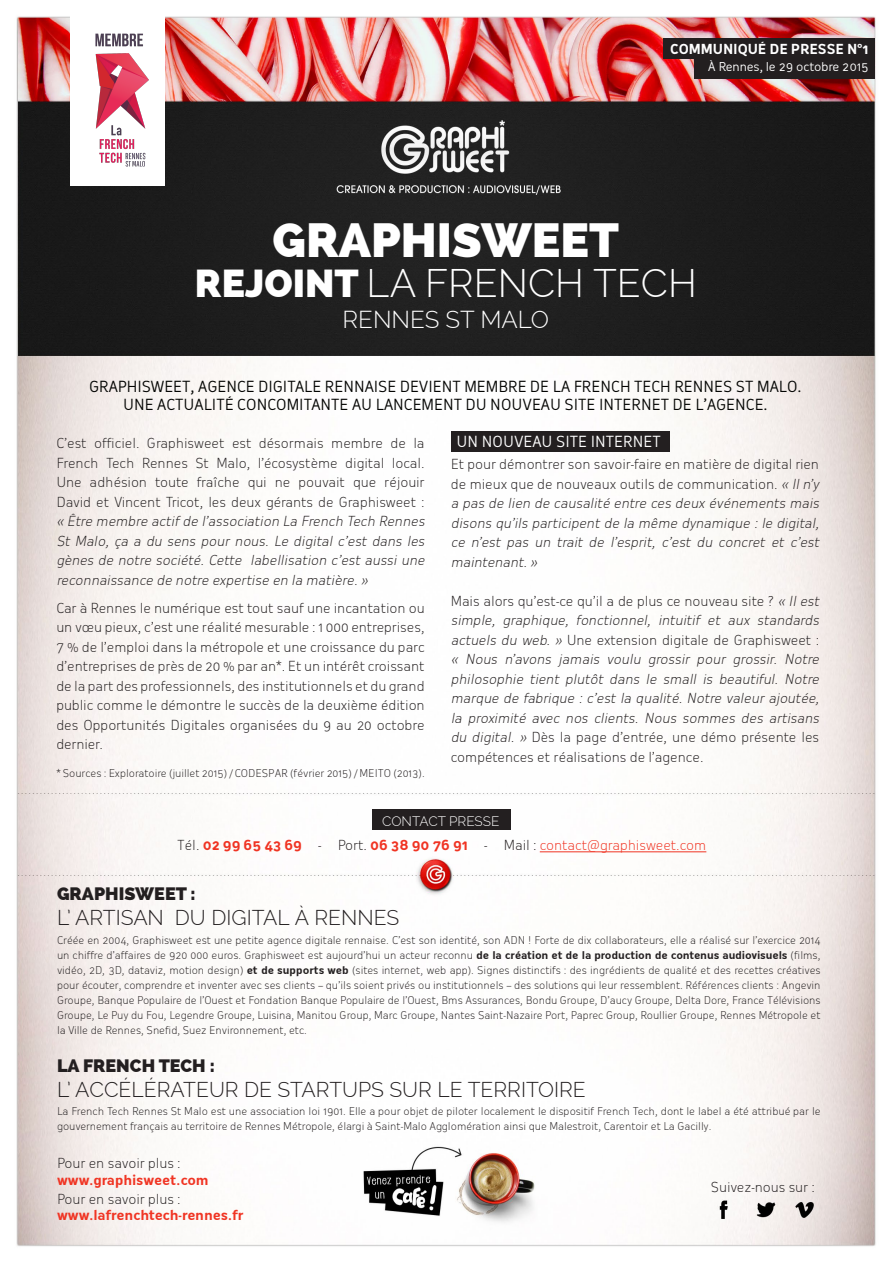
<style>
.page{position:relative;width:893px;height:1263px;background:#fff}
.page>*{position:absolute;margin:0;border:0;box-sizing:border-box;transform-origin:0 0}
.t1{font:800 48px "Raleway";color:#fff}
.t2{font:300 39px "Raleway";color:#fff}
.t3{font:300 24px "Raleway";color:#fff}
.t4{font:300 21px "Raleway";color:#231f20}
.t5{font:800 18px "Raleway";color:#231f20}
.t6{font:15px "Oceania";color:#040503}
.t7{font:15px "Oceania";color:#fff}
.t8{font:300 13.5px/19.5px "Oceania";letter-spacing:-.01em;color:#231f20}
.t9{font:italic 300 13.5px/19.5px "Oceania";color:#231f20}
.t10{font:300 13.5px "Oceania";letter-spacing:-.01em;color:#f03423}
.t11{font:700 13.5px "Oceania";letter-spacing:-.01em;color:#f03423}
.t12{font:700 13.5px "Oceania";color:#fff}
.t13{font:300 13.5px "Raleway";color:#fff}
.t14{font:12px "Oceania";letter-spacing:-.015em;color:#fff}
.t15{font:300 10.5px/15px "Oceania";letter-spacing:-.01em;color:#231f20;text-align:justify}
.s1{font-weight:800}
.s2{font-style:italic}
.s3{font-style:normal}
.s4{color:#231f20}
.s5{font-weight:700}
</style>
<div class="page">
<img style="left:16px;top:16px;width:860px;height:1230px">
<hr style="left:540px;top:851px;width:166px;height:1px;background:#f03423">
<div style="left:451px;top:431px;width:219px;height:21px;background:#231f20"></div>
<div style="left:372px;top:809px;width:139px;height:21px;background:#231f20"></div>
<div style="left:663px;top:38px;width:212px;height:21px;background:#231f20"></div>
<div style="left:694px;top:58px;width:181px;height:20px;background:#231f20"></div>
<div style="left:71px;top:1px;width:94px;height:185px;background:#fff"></div>
<img style="left:42px;top:20px;width:159px;height:159px">
<p class="t12" style="left:670px;top:41px;width:200px">COMMUNIQUÉ DE PRESSE N°1</p>
<p class="t14" style="left:708px;top:60px;width:162px">À Rennes, le 29 octobre 2015</p>
<p class="t1" style="left:272px;top:212px;width:348px">GRAPHISWEET</p>
<p class="t2" style="left:195px;top:260px;width:503px"><span class="s1">REJOINT</span> LA FRENCH TECH</p>
<p class="t3" style="left:342px;top:305px;width:208px">RENNES ST MALO</p>
<p class="t6" style="left:89px;top:377px;width:714px">GRAPHISWEET, AGENCE DIGITALE RENNAISE DEVIENT MEMBRE DE LA FRENCH TECH RENNES ST MALO.</p>
<p class="t6" style="left:123px;top:395px;width:646px">UNE ACTUALITÉ CONCOMITANTE AU LANCEMENT DU NOUVEAU SITE INTERNET DE L’AGENCE.</p>
<p class="t8" style="left:56px;top:433px;width:373px">C’est officiel. Graphisweet est désormais membre de la French Tech Rennes St Malo, l’écosystème digital local.<br>Une adhésion toute fraîche qui ne pouvait que réjouir David et Vincent Tricot, les deux gérants de Graphisweet : <span class="s2">« Être membre actifde l’association La French Tech Rennes St Malo, ça a du sens pour nous. Le digital c’est dans les gènes de notre société. Cette labellisation c’est aussi une reconnaissance de notre expertise en la matière.»</span></p>
<p class="t8" style="left:56px;top:598px;width:370px;text-align:justify">Car à Rennes le numérique est tout sauf une incantation ou un vœu pieux, c’est une réalité mesurable : 1 000 entreprises, 7 % de l’emploi dans la métropole et une croissance du parc d’entreprises de près de 20 % par an*. Et un intérêt croissant de la part des professionnels, des institutionnels et du grand public comme le démontre le succès de la deuxième édition des Opportunités Digitales organisées du 9 au 20 octobre dernier.</p>
<p class="t15" style="left:56px;top:766px;width:370px">* Sources : Exploratoire (juillet 2015) / CODESPAR (février 2015) / MEITO (2013).</p>
<p class="t7" style="left:457px;top:433px;width:206px">UN NOUVEAU SITE INTERNET</p>
<p class="t9" style="left:451px;top:455px;width:373px"><span class="s3">Et pour démontrer son savoir-faire en matière de digital rien de mieux que de nouveaux outils de communication.</span> « Iln’y a pas de lien de causalité entre ces deux événements mais disons qu’ils participent de la même dynamique : le digital, ce n’est pas un trait de l’esprit, c’est du concret et c’est maintenant.»</p>
<p class="t9" style="left:451px;top:591px;width:373px"><span class="s3">Mais alors qu’est-ce qu’il a de plus ce nouveau site ?</span> « Il est simple, graphique, fonctionnel, intuitif et aux standards actuels du web. » <span class="s3">Une extension digitale de Graphisweet : </span>« Nous n’avons jamais voulu grossir pour grossir. Notre philosophie tient plutôt dans le small is beautiful. Notre marque de fabrique : c’est la qualité. Notre valeur ajoutée, la proximité avec nos clients. Nous sommes des artisans du digital. » <span class="s3">Dès la page d’entrée, une démo présente les compétences et réalisations de l’agence.</span></p>
<p class="t13" style="left:382px;top:813px;width:119px">CONTACT PRESSE</p>
<p class="t10" style="left:177px;top:837px;width:531px"><span class="s4">Tél.</span> <span class="s5">02 99 65 43 69</span> <span class="s4">- Port.</span> <span class="s5">06 38 90 76 91</span> <span class="s4">- Mail :</span> contact@graphisweet.com</p>
<p class="t5" style="left:57px;top:883px;width:140px">GRAPHISWEET :</p>
<p class="t4" style="left:57px;top:906px;width:344px">L’ ARTISAN DU DIGITAL À RENNES</p>
<p class="t15" style="left:57px;top:933px;width:765px">Créée en 2004, Graphisweet est une petite agence digitale rennaise. C’est son identité, son ADN ! Forte de dix collaborateurs, elle a réalisé sur l’exercice 2014 un chiffre d’affaires de 920 000 euros. Graphisweet est aujourd’hui un acteur reconnu <span class="s5">de la création et de la production de contenus audiovisuels</span> (films, vidéo, 2D, 3D, dataviz, motion design) <span class="s5">et de supports web</span> (sites internet, web app). Signes distinctifs : des ingrédients de qualité et des recettes créatives pour écouter, comprendre et inventer avec ses clients – qu’ils soient privés ou institutionnels – des solutions qui leur ressemblent. Références clients : Angevin Groupe, Banque Populaire de l’Ouest et Fondation Banque Populaire de l’Ouest, Bms Assurances, Bondu Groupe, D’aucy Groupe, Delta Dore, France Télévisions Groupe, Le Puy du Fou, Legendre Groupe, Luisina, Manitou Group, Marc Groupe, Nantes Saint-Nazaire Port, Paprec Group, Roullier Groupe, Rennes Métropole et la Ville de Rennes, Snefid, Suez Environnement, etc.</p>
<p class="t5" style="left:57px;top:1055px;width:159px">LA FRENCH TECH :</p>
<p class="t4" style="left:57px;top:1077px;width:530px">L’ ACCÉLÉRATEUR DE STARTUPS SUR LE TERRITOIRE</p>
<p class="t15" style="left:57px;top:1104px;width:765px">La French Tech Rennes St Malo est une association loi 1901. Elle a pour objet de piloter localement le dispositif French Tech, dont le label a été attribué par le gouvernement français au territoire de Rennes Métropole, élargi à Saint-Malo Agglomération ainsi que Malestroit, Carentoir et La Gacilly.</p>
<p class="t8" style="left:57px;top:1154px;width:125px">Pour en savoir plus :</p>
<p class="t11" style="left:57px;top:1172px;width:153px">www.graphisweet.com</p>
<p class="t8" style="left:57px;top:1189px;width:125px">Pour en savoir plus :</p>
<p class="t11" style="left:57px;top:1207px;width:188px">www.lafrenchtech-rennes.fr</p>
<p class="t8" style="left:711px;top:1177px;width:106px">Suivez-nous sur :</p>
</div>
